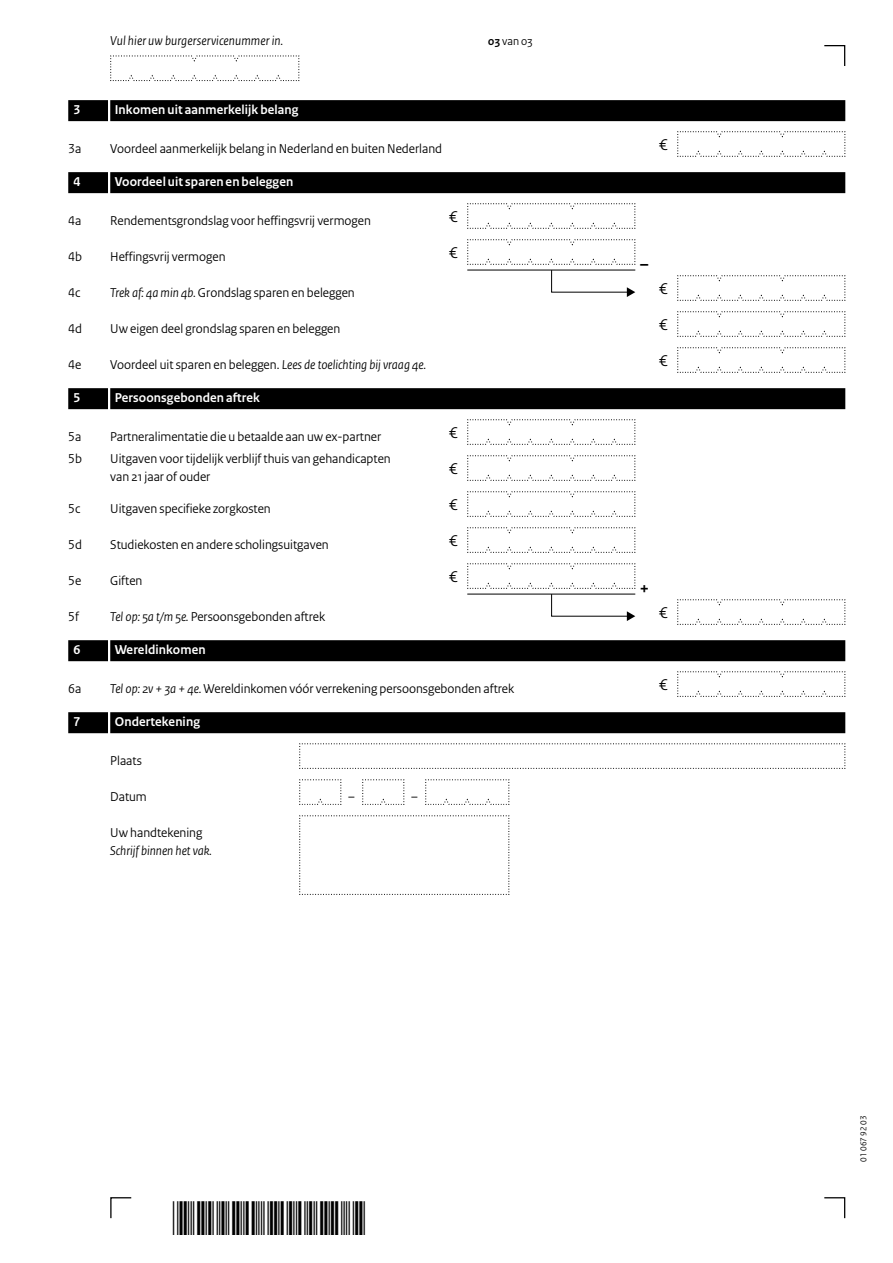
<style>
.page{position:relative;width:893px;height:1263px;background:#fff}
.page>*{position:absolute;margin:0;border:0;box-sizing:border-box;transform-origin:0 0}
.t1{font:700 18px "Rijksoverheid Sans Heading";color:#000}
.t2{font:16.5px/36px "Rijksoverheid Sans Heading";color:#000;text-align:justify}
.Vraag_Nummer{font:13.5px/18px "Rijksoverheid Sans Heading";color:#000}
.KOP_D_Nummer{font:700 13.5px "Rijksoverheid Sans Heading";letter-spacing:.01em;color:#fff}
.Vraag_12{font:italic 13.5px "Rijksoverheid Sans Heading";letter-spacing:.005em;color:#000}
.Vraag_Nummer_12{font:13.5px "Rijksoverheid Sans Heading";color:#000}
.Vraag_12-2{font:13.5px "Rijksoverheid Sans Heading";color:#000}
.Vraag{font:13.5px "Rijksoverheid Sans Heading";color:#000}
.t3{font:12px "Rijksoverheid Sans Heading";color:#000}
.t4{font:9px "Rijksoverheid Sans Heading";color:#000}
.s1{font-weight:700}
.s2{font-style:italic}
</style>
<div class="page">
<svg style="left:824px;top:1197px;width:22px;height:22px"></svg>
<svg style="left:110px;top:1197px;width:22px;height:22px"></svg>
<svg style="left:824px;top:45px;width:22px;height:21px"></svg>
<div style="left:110px;top:100px;width:735px;height:21px;background:#000"></div>
<div style="left:68px;top:100px;width:40px;height:21px;background:#000"></div>
<div style="left:110px;top:172px;width:735px;height:21px;background:#000"></div>
<div style="left:68px;top:172px;width:40px;height:21px;background:#000"></div>
<div style="left:110px;top:388px;width:735px;height:21px;background:#000"></div>
<div style="left:68px;top:388px;width:40px;height:21px;background:#000"></div>
<div style="left:110px;top:640px;width:735px;height:21px;background:#000"></div>
<div style="left:68px;top:640px;width:40px;height:21px;background:#000"></div>
<div style="left:110px;top:712px;width:735px;height:21px;background:#000"></div>
<div style="left:68px;top:712px;width:40px;height:21px;background:#000"></div>
<svg style="left:299px;top:815px;width:211px;height:80px"></svg>
<svg style="left:110px;top:55px;width:190px;height:26px"></svg>
<svg style="left:299px;top:743px;width:547px;height:26px"></svg>
<svg style="left:299px;top:779px;width:43px;height:26px"></svg>
<svg style="left:362px;top:779px;width:43px;height:26px"></svg>
<svg style="left:425px;top:779px;width:85px;height:26px"></svg>
<svg style="left:677px;top:131px;width:169px;height:26px"></svg>
<svg style="left:467px;top:203px;width:169px;height:26px"></svg>
<svg style="left:467px;top:239px;width:169px;height:58px"></svg>
<svg style="left:677px;top:275px;width:169px;height:26px"></svg>
<svg style="left:677px;top:311px;width:169px;height:26px"></svg>
<svg style="left:677px;top:347px;width:169px;height:26px"></svg>
<svg style="left:467px;top:419px;width:169px;height:26px"></svg>
<svg style="left:467px;top:455px;width:169px;height:26px"></svg>
<svg style="left:467px;top:491px;width:169px;height:26px"></svg>
<svg style="left:467px;top:527px;width:169px;height:26px"></svg>
<svg style="left:467px;top:563px;width:169px;height:58px"></svg>
<svg style="left:677px;top:599px;width:169px;height:26px"></svg>
<svg style="left:677px;top:671px;width:169px;height:26px"></svg>
<p class="Vraag_12" style="left:110px;top:33px;width:175px">Vul hier uw burgerservicenummer in.</p>
<p class="t3" style="left:488px;top:34px;width:46px"><span class="s1">03</span> van 03</p>
<h2 class="KOP_D_Nummer" style="left:74px;top:102px;width:8px">3</h2>
<h2 class="KOP_D_Nummer" style="left:115px;top:102px;width:185px">Inkomen uit aanmerkelijk belang</h2>
<p class="Vraag_Nummer" style="left:68px;top:140px;width:15px">3a</p>
<p class="Vraag_Nummer" style="left:110px;top:140px;width:333px">Voordeel aanmerkelijk belang in Nederland en buiten Nederland</p>
<h2 class="KOP_D_Nummer" style="left:74px;top:174px;width:8px">4</h2>
<h2 class="KOP_D_Nummer" style="left:115px;top:174px;width:180px">Voordeel uit sparen en beleggen</h2>
<p class="Vraag_Nummer" style="left:68px;top:212px;width:15px">4a</p>
<p class="Vraag_Nummer" style="left:110px;top:212px;width:262px">Rendementsgrondslag voor heffingsvrij vermogen</p>
<p class="Vraag_Nummer" style="left:68px;top:248px;width:15px">4b</p>
<p class="Vraag_Nummer" style="left:110px;top:248px;width:117px">Heffingsvrij vermogen</p>
<p class="Vraag_Nummer_12" style="left:68px;top:285px;width:14px">4c</p>
<p class="Vraag_Nummer_12" style="left:110px;top:285px;width:246px"><span class="s2">Trek af: 4a min 4b.</span> Grondslag sparen en beleggen</p>
<p class="Vraag_Nummer" style="left:68px;top:320px;width:15px">4d</p>
<p class="Vraag_Nummer" style="left:110px;top:320px;width:232px">Uw eigen deel grondslag sparen en beleggen</p>
<p class="Vraag_Nummer" style="left:68px;top:356px;width:15px">4e</p>
<p class="Vraag_Nummer" style="left:110px;top:356px;width:317px">Voordeel uit sparen en beleggen. <span class="s2">Lees de toelichting bij vraag 4e.</span></p>
<h2 class="KOP_D_Nummer" style="left:74px;top:390px;width:8px">5</h2>
<h2 class="KOP_D_Nummer" style="left:115px;top:390px;width:147px">Persoonsgebonden aftrek</h2>
<p class="Vraag_Nummer" style="left:68px;top:428px;width:15px">5a</p>
<p class="Vraag_Nummer" style="left:110px;top:428px;width:273px">Partneralimentatie die u betaalde aan uw ex-partner</p>
<p class="Vraag_Nummer" style="left:68px;top:450px;width:15px">5b</p>
<p class="Vraag_Nummer" style="left:110px;top:450px;width:282px">Uitgaven voor tijdelijk verblijf thuis van gehandicapten van 21 jaar of ouder</p>
<p class="Vraag_Nummer" style="left:68px;top:500px;width:14px">5c</p>
<p class="Vraag_Nummer" style="left:110px;top:500px;width:162px">Uitgaven specifieke zorgkosten</p>
<p class="Vraag_Nummer" style="left:68px;top:536px;width:15px">5d</p>
<p class="Vraag_Nummer" style="left:110px;top:536px;width:220px">Studiekosten en andere scholingsuitgaven</p>
<p class="Vraag_Nummer" style="left:68px;top:572px;width:15px">5e</p>
<p class="Vraag_Nummer" style="left:110px;top:572px;width:34px">Giften</p>
<p class="Vraag_Nummer" style="left:68px;top:608px;width:12px">5f</p>
<p class="Vraag_Nummer" style="left:110px;top:608px;width:216px"><span class="s2">Tel op: 5a t/m 5e.</span> Persoonsgebonden aftrek</p>
<h2 class="KOP_D_Nummer" style="left:74px;top:642px;width:8px">6</h2>
<h2 class="KOP_D_Nummer" style="left:115px;top:642px;width:92px">Wereldinkomen</h2>
<p class="Vraag_Nummer" style="left:68px;top:680px;width:15px">6a</p>
<p class="Vraag_Nummer" style="left:110px;top:680px;width:405px"><span class="s2">Tel op: 2v + 3a + 4e.</span> Wereldinkomen vóór verrekening persoonsgebonden aftrek</p>
<h2 class="KOP_D_Nummer" style="left:74px;top:714px;width:8px">7</h2>
<h2 class="KOP_D_Nummer" style="left:115px;top:714px;width:87px">Ondertekening</h2>
<p class="Vraag" style="left:110px;top:753px;width:33px">Plaats</p>
<p class="Vraag_12-2" style="left:110px;top:789px;width:38px">Datum</p>
<p class="Vraag_12-2" style="left:110px;top:825px;width:94px">Uw handtekening</p>
<p class="Vraag_12" style="left:110px;top:843px;width:103px">Schrijf binnen het vak.</p>
<p class="t2" style="left:449px;top:199px;width:10px">€ €</p>
<p class="t2" style="left:449px;top:415px;width:10px">€ € € € €</p>
<p class="Vraag_Nummer" style="left:348px;top:788px;width:8px">–</p>
<p class="Vraag_Nummer" style="left:411px;top:788px;width:8px">–</p>
<p class="t2" style="left:659px;top:127px;width:10px">€</p>
<h1 class="t1" style="left:640px;top:254px;width:10px">–</h1>
<p class="t2" style="left:659px;top:271px;width:10px">€ € €</p>
<h1 class="t1" style="left:640px;top:578px;width:11px">+</h1>
<p class="t2" style="left:659px;top:595px;width:10px">€</p>
<p class="t2" style="left:659px;top:667px;width:10px">€</p>
<p class="t4" style="left:858px;top:1161px;width:47px;rotate:-90deg">01 067 92 03</p>
</div>
